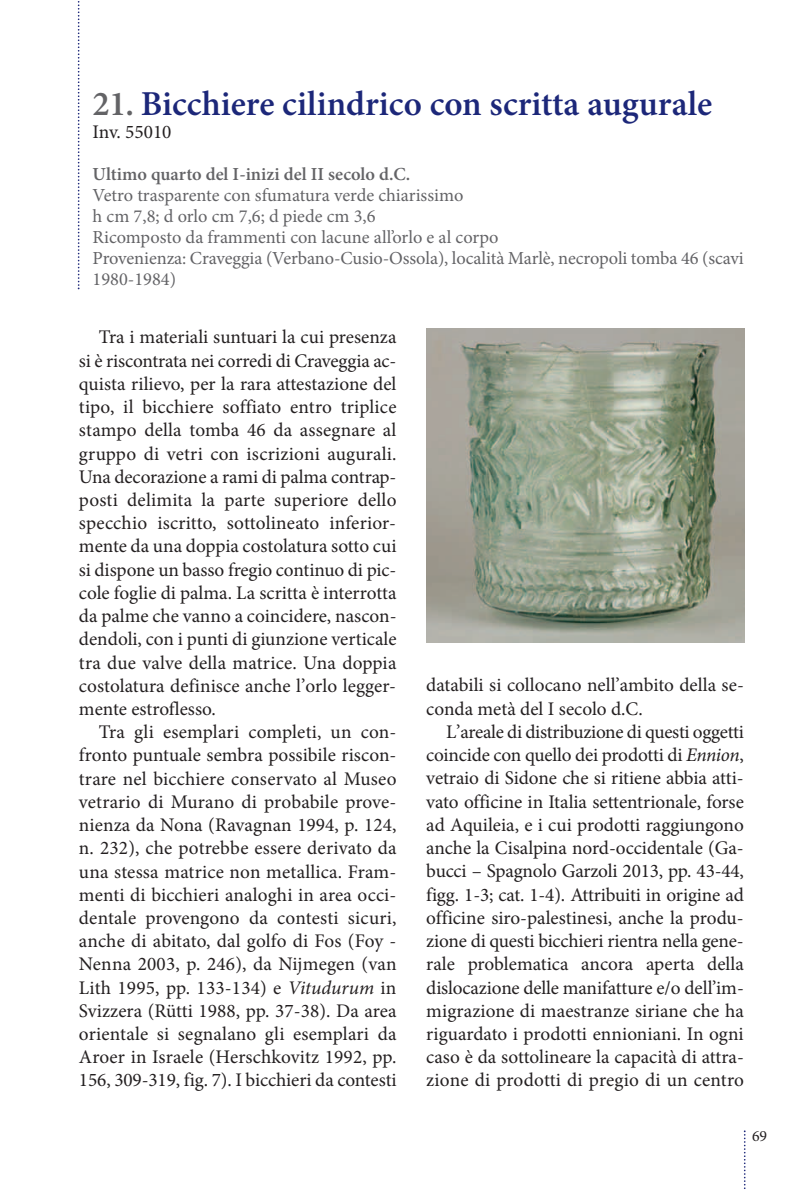
<style>
.page{position:relative;width:794px;height:1191px;background:#fff}
.page>*{position:absolute;margin:0;border:0;box-sizing:border-box;transform-origin:0 0}
.t1{font:600 35px "Minion Pro";color:#1c2779}
.t2{font:19.25px/23.3px "Minion Pro";color:#231f20;text-align:justify}
.t3{font:18.38px/21px "Minion Pro";letter-spacing:-.005em;color:#636366}
.t4{font:600 18.38px "Minion Pro";color:#636366}
.t5{font:15.75px "Minion Pro";color:#231f20}
.s1{color:#636366}
.s2{font-style:italic}
</style>
<div class="page">
<svg style="left:78px;top:1px;width:1px;height:288px"></svg>
<img style="left:427px;top:328px;width:317px;height:314px">
<svg style="left:744px;top:1130px;width:1px;height:59px"></svg>
<h1 class="t1" style="left:93px;top:90px;width:621px"><span class="s1">21.</span> Bicchiere cilindrico con scritta augurale</h1>
<p class="t2" style="left:93px;top:122px;width:80px">Inv. 55010</p>
<p class="t4" style="left:93px;top:167px;width:319px">Ultimo quarto del I-inizi del II secolo d.C.</p>
<p class="t3" style="left:93px;top:186px;width:652px">Vetro trasparente con sfumatura verde chiarissimo<br>h cm 7,8; d orlo cm 7,6; d piede cm 3,6<br>Ricomposto da frammenti con lacune all’orlo e al corpo<br>Provenienza: Craveggia (Verbano-Cusio-Ossola), località Marlè, necropoli tomba 46 (scavi 1980-1984)</p>
<p class="t2" style="left:79px;top:327px;width:319px;text-indent:20px">Tra i materiali suntuari la cui presenza si è riscontrata nei corredi di Craveggia ac&shy;quista rilievo, per la rara attestazione del tipo, il bicchiere soffiato entro triplice stampo della tomba 46 da assegnare al gruppo di vetri con iscrizioni augurali.<br>Una decorazione a rami di palma contrap&shy;posti delimita la parte superiore dello specchio iscritto, sottolineato inferior&shy;mente da una doppia costolatura sotto cui si dispone un basso fregio continuo di pic&shy;cole foglie di palma. La scritta è interrotta da palme che vanno a coincidere, nascon&shy;dendoli, con i punti di giunzione verticale tra due valve della matrice. Una doppia costolatura definisce anche l’orlo legger&shy;mente estroflesso.</p>
<p class="t2" style="left:79px;top:722px;width:319px;text-indent:20px">Tra gli esemplari completi, un con&shy;fronto puntuale sembra possibile riscon&shy;trare nel bicchiere conservato al Museo vetrario di Murano di probabile prove&shy;nienza da Nona (Ravagnan 1994, p. 124, n. 232), che potrebbe essere derivato da una stessa matrice non metallica. Fram&shy;menti di bicchieri analoghi in area occi&shy;dentale provengono da contesti sicuri, anche di abitato, dal golfo di Fos (Foy - Nenna 2003, p. 246), da Nijmegen (van Lith 1995, pp. 133-134) e <span class="s2">Vitudurum</span> in Svizzera (Rütti 1988, pp. 37-38). Da area orientale si segnalano gli esemplari da Aroer in Israele (Herschkovitz 1992, pp.<br>156, 309-319, fig. 7). I bicchieri da contesti</p>
<p class="t2" style="left:426px;top:675px;width:319px">databili si collocano nell’ambito della se&shy;conda metà del I secolo d.C.</p>
<p class="t2" style="left:426px;top:722px;width:319px;text-indent:20px">L’areale di distribuzione di questi oggetti coincide con quello dei prodotti di <span class="s2">Ennion</span>, vetraio di Sidone che si ritiene abbia atti&shy;vato officine in Italia settentrionale, forse ad Aquileia, e i cui prodotti raggiungono anche la Cisalpina nord-occidentale (Ga&shy;bucci – Spagnolo Garzoli 2013, pp. 43-44, figg. 1-3; cat. 1-4). Attribuiti in origine ad officine siro-palestinesi, anche la produ&shy;zione di questi bicchieri rientra nella gene&shy;rale problematica ancora aperta della dislocazione delle manifatture e/o dell’im&shy;migrazione di maestranze siriane che ha riguardato i prodotti ennioniani. In ogni caso è da sottolineare la capacità di attra&shy;zione di prodotti di pregio di un centro</p>
<p class="t5" style="left:752px;top:1129px;width:17px">69</p>
</div>
